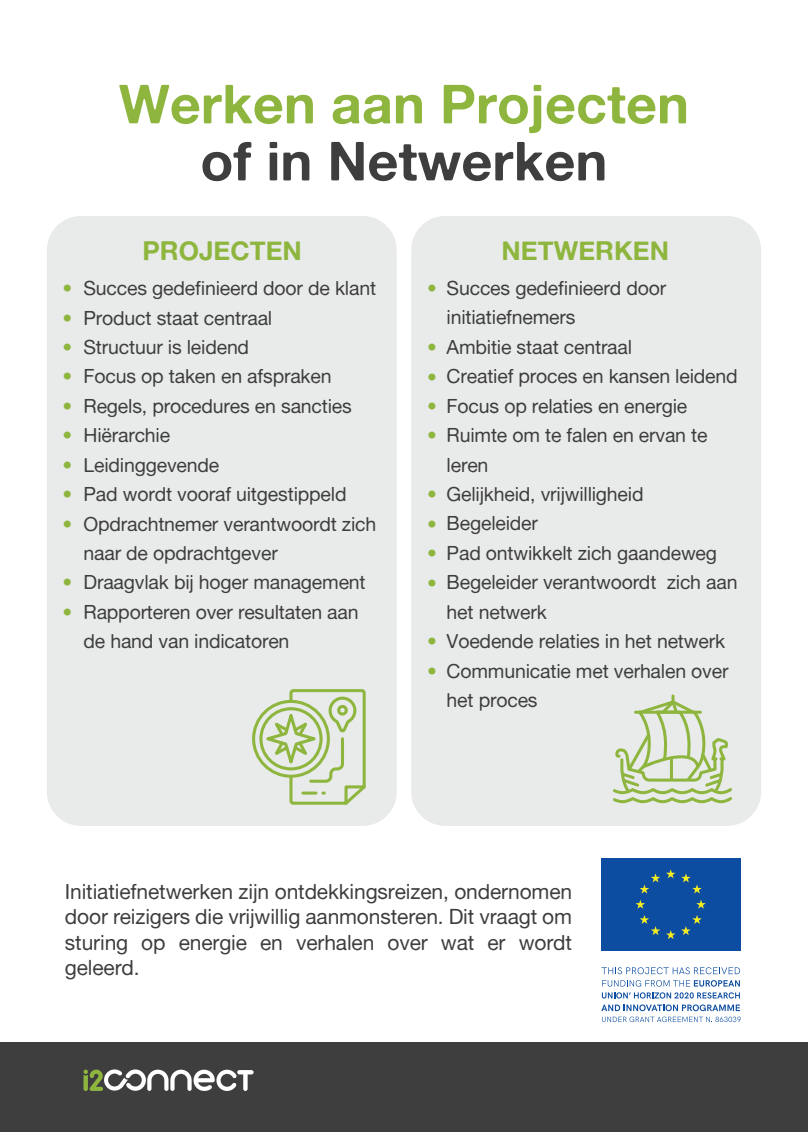
<style>
.page{position:relative;width:808px;height:1132px;background:#fff}
.page>*{position:absolute;margin:0;border:0;box-sizing:border-box;transform-origin:0 0}
.t1{font:54px "Alte Haas Grotesk Bold";color:#8eb63e}
.t2{font:54px "Alte Haas Grotesk Bold";color:#3e3e3f}
.t3{font:26.1px "Alte Haas Grotesk Bold";color:#8eb63e}
.t4{font:21px/25.5px "Alte Haas Grotesk";letter-spacing:-.005em;color:#3e3e3f;text-align:justify}
.t5{font:19.5px/29.4px "Alte Haas Grotesk";letter-spacing:-.01em;color:#3e3e3f}
.t6{font:19.5px/29.4px "Alte Haas Grotesk";color:#8eb63e;text-align:justify}
</style>
<div class="page">
<div style="left:601px;top:857px;width:139px;height:93px;background:#0d4da1"></div>
<svg style="left:666px;top:869px;width:9px;height:9px"></svg>
<svg style="left:640px;top:873px;width:20px;height:20px"></svg>
<svg style="left:635px;top:900px;width:10px;height:8px"></svg>
<svg style="left:640px;top:915px;width:20px;height:19px"></svg>
<svg style="left:666px;top:930px;width:9px;height:8px"></svg>
<svg style="left:681px;top:915px;width:21px;height:19px"></svg>
<svg style="left:696px;top:900px;width:10px;height:8px"></svg>
<svg style="left:681px;top:873px;width:21px;height:20px"></svg>
<svg style="left:601px;top:967px;width:139px;height:6px"></svg>
<svg style="left:602px;top:980px;width:138px;height:6px"></svg>
<svg style="left:602px;top:992px;width:138px;height:6px"></svg>
<svg style="left:601px;top:1004px;width:139px;height:6px"></svg>
<svg style="left:602px;top:1016px;width:139px;height:5px"></svg>
<div style="left:47px;top:216px;width:350px;height:609px;background:#e9eaea;border-radius:34px"></div>
<div style="left:411px;top:216px;width:350px;height:609px;background:#e9eaea;border-radius:34px"></div>
<div style="left:259px;top:707px;width:64px;height:63px;border:3px solid #8eb63e;border-radius:50%"></div>
<svg style="left:265px;top:689px;width:101px;height:116px"></svg>
<svg style="left:613px;top:694px;width:119px;height:109px"></svg>
<div style="left:0;top:1041px;width:808px;height:90px;background:#3e3e3f"></div>
<svg style="left:83px;top:1069px;width:171px;height:22px"></svg>
<h1 class="t1" style="left:119px;top:71px;width:572px">Werken aan Projecten</h1>
<h1 class="t2" style="left:200px;top:128px;width:408px">of in Netwerken</h1>
<p class="t6" style="left:63px;top:273px;width:11px">• • • • • • • • •</p>
<p class="t6" style="left:63px;top:567px;width:11px">• •</p>
<h2 class="t3" style="left:142px;top:235px;width:161px">PROJECTEN</h2>
<h2 class="t3" style="left:501px;top:235px;width:169px">NETWERKEN</h2>
<p class="t5" style="left:83px;top:273px;width:294px">Succes gedefinieerd door de klant<br>Product staat centraal<br>Structuur is leidend<br>Focus op taken en afspraken<br>Regels, procedures en sancties<br>Hiërarchie<br>Leidinggevende<br>Pad wordt vooraf uitgestippeld<br>Opdrachtnemer verantwoordt zich naar de opdrachtgever<br>Draagvlak bij hoger management<br>Rapporteren over resultaten aan de hand van indicatoren</p>
<p class="t5" style="left:447px;top:273px;width:292px">Succes gedefinieerd door initiatiefnemers<br>Ambitie staat centraal<br>Creatief proces en kansen leidend<br>Focus op relaties en energie<br>Ruimte om te falen en ervan te leren<br>Gelijkheid, vrijwilligheid<br>Begeleider<br>Pad ontwikkelt zich gaandeweg<br>Begeleider verantwoordt zich aan het netwerk<br>Voedende relaties in het netwerk<br>Communicatie met verhalen over het proces</p>
<p class="t6" style="left:427px;top:273px;width:11px">•</p>
<p class="t6" style="left:427px;top:332px;width:11px">• • • •</p>
<p class="t6" style="left:427px;top:479px;width:11px">• • • •</p>
<p class="t6" style="left:427px;top:626px;width:11px">• •</p>
<p class="t4" style="left:65px;top:877px;width:509px">Initiatiefnetwerken zijn ontdekkingsreizen, ondernomen door reizigers die vrijwillig aanmonsteren. Dit vraagt om sturing op energie en verhalen over wat er wordt geleerd.</p>
</div>
